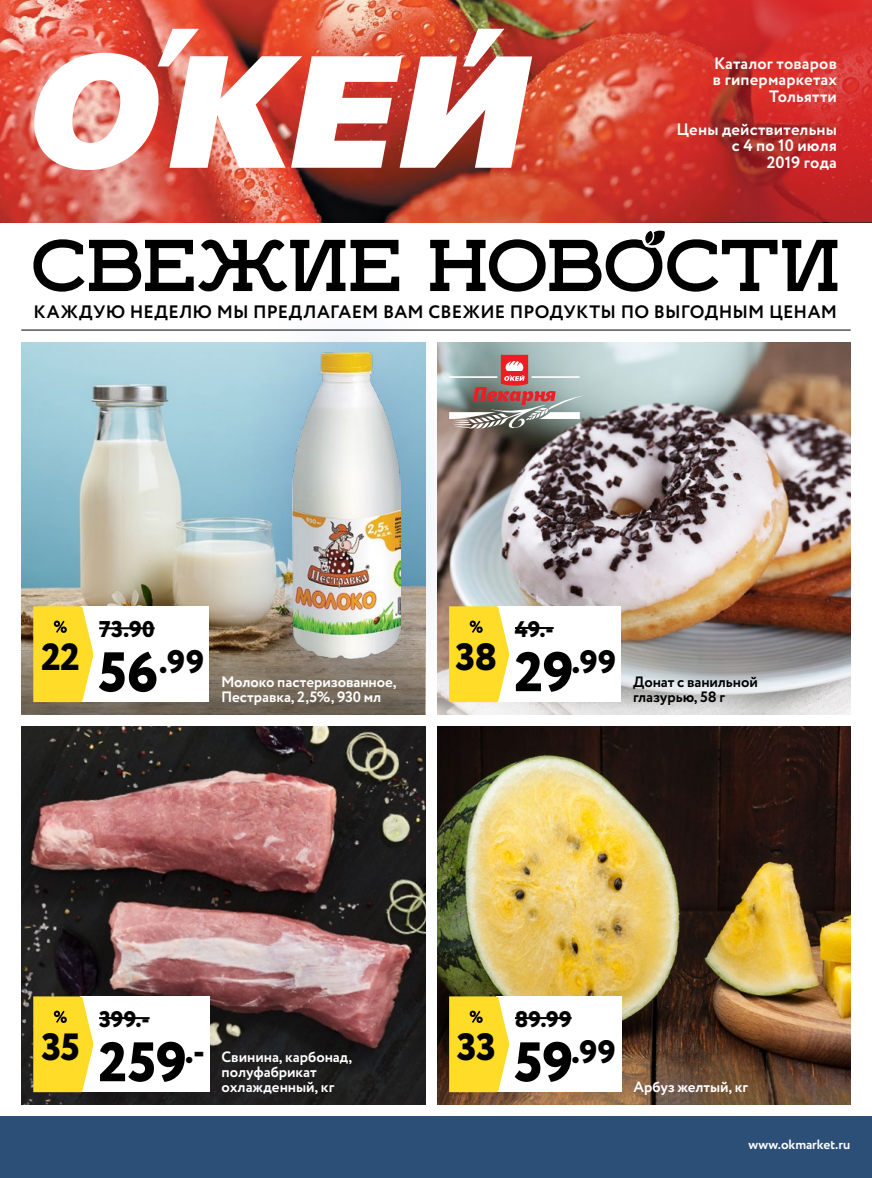
<style>
.page{position:relative;width:872px;height:1178px;background:#fff}
.page>*{position:absolute;margin:0;border:0;box-sizing:border-box;transform-origin:0 0}
.t1{font:69px "Ikra Slab";letter-spacing:.005em;color:#000}
.t2{font:800 55.5px "Circe";color:#000}
.t3{font:800 37.95px "Circe";letter-spacing:-.025em;color:#000}
.t4{font:800 32.55px "Circe";color:#000}
.t5{font:800 32.4px "Circe";color:#000}
.t6{font:800 22.8px "Circe";color:#000}
.t7{font:800 22.5px "Circe";color:#000}
.t8{font:700 18px "Circe";letter-spacing:.015em;color:#000}
.t9{font:700 16.5px/16.5px "Circe";letter-spacing:.01em;color:#fff;text-align:right}
.t10{font:700 15px/15px "Circe";letter-spacing:-.005em;color:#fff}
.t11{font:700 15px/15px "Circe";letter-spacing:-.005em;color:#000}
.t12{font:700 13.5px "Circe";letter-spacing:-.005em;color:#fff}
.s1{font-size:55.8px}
.s2{font-size:55.5px}
</style>
<div class="page">
<img style="left:21px;top:342px;width:200px;height:276px">
<svg style="left:21px;top:618px;width:200px;height:96px;background:#756756"></svg>
<div style="left:221px;top:283px;width:251px;height:444px;background:#4262ae;opacity:.3"></div>
<img style="left:292px;top:353px;width:108px;height:305px">
<img style="left:437px;top:342px;width:413px;height:306px">
<img style="left:21px;top:726px;width:404px;height:378px">
<img style="left:437px;top:726px;width:413px;height:378px">
<svg style="left:437px;top:648px;width:413px;height:66px;background:#c2c2c2"></svg>
<div style="left:496px;top:606px;width:125px;height:96px;background:#fff"></div>
<hr style="left:515px;top:627px;width:38px;height:2px;background:#000">
<svg style="left:449px;top:606px;width:60px;height:96px;background:#fbdb3a"></svg>
<div style="left:80px;top:996px;width:130px;height:96px;background:#fff"></div>
<hr style="left:99px;top:1017px;width:51px;height:2px;background:#000">
<svg style="left:33px;top:996px;width:60px;height:96px;background:#f9da38"></svg>
<div style="left:496px;top:996px;width:125px;height:96px;background:#fff"></div>
<hr style="left:515px;top:1017px;width:56px;height:2px;background:#000">
<svg style="left:449px;top:996px;width:60px;height:96px;background:#fadb39"></svg>
<div style="left:80px;top:606px;width:129px;height:96px;background:#fff"></div>
<hr style="left:99px;top:627px;width:56px;height:2px;background:#000">
<svg style="left:33px;top:606px;width:60px;height:96px;background:#fadb39"></svg>
<div style="left:0;top:1116px;width:872px;height:62px;background:#2c4f78"></div>
<img style="left:0;top:0;width:546px;height:222px">
<svg style="left:546px;top:0;width:326px;height:222px;background:#cc3930"></svg>
<svg style="left:28px;top:29px;width:504px;height:142px"></svg>
<hr style="left:21px;top:330px;width:829px;height:1px;background:#000">
<svg style="left:639px;top:188px;width:30px;height:58px"></svg>
<svg style="left:449px;top:355px;width:134px;height:77px;background:#a19491"></svg>
<p class="t9" style="left:713px;top:56px;width:125px">Каталог товаров в гипермаркетах<br>Тольятти</p>
<p class="t9" style="left:676px;top:122px;width:162px">Цены действительны с 4 по 10 июля<br>2019 года</p>
<h1 class="t1" style="left:31px;top:222px;width:809px">СВЕЖИЕ НОВОСТИ</h1>
<p class="t8" style="left:34px;top:300px;width:805px">КАЖДУЮ НЕДЕЛЮ МЫ ПРЕДЛАГАЕМ ВАМ СВЕЖИЕ ПРОДУКТЫ ПО ВЫГОДНЫМ ЦЕНАМ</p>
<h3 class="t3" style="left:41px;top:631px;width:40px">22</h3>
<h3 class="t6" style="left:99px;top:614px;width:57px">73.90</h3>
<h3 class="t4" style="left:98px;top:640px;width:107px"><span class="s1">56</span>.99</h3>
<p class="t10" style="left:221px;top:675px;width:177px">Молоко пастеризованное,<br>Пестравка, 2,5%, 930 мл</p>
<h3 class="t3" style="left:455px;top:631px;width:43px">38</h3>
<h3 class="t7" style="left:515px;top:614px;width:40px">49.-</h3>
<h3 class="t5" style="left:514px;top:640px;width:104px"><span class="s2">29</span>.99</h3>
<p class="t11" style="left:633px;top:675px;width:126px">Донат с ванильной глазурью, 58 г</p>
<h3 class="t3" style="left:41px;top:1021px;width:40px">35</h3>
<h3 class="t7" style="left:99px;top:1004px;width:52px">399.-</h3>
<h2 class="t2" style="left:98px;top:1024px;width:108px">259<sup>.-</sup></h2>
<h3 class="t7" style="left:515px;top:1004px;width:58px">89.99</h3>
<h3 class="t3" style="left:457px;top:1021px;width:41px">33</h3>
<p class="t10" style="left:222px;top:1050px;width:132px">Свинина, карбонад, полуфабрикат охлажденный, кг</p>
<h3 class="t5" style="left:514px;top:1030px;width:103px"><span class="s2">59</span>.99</h3>
<p class="t10" style="left:633px;top:1080px;width:116px">Арбуз желтый, кг</p>
<p class="t12" style="left:748px;top:1135px;width:103px">www.okmarket.ru</p>
</div>
